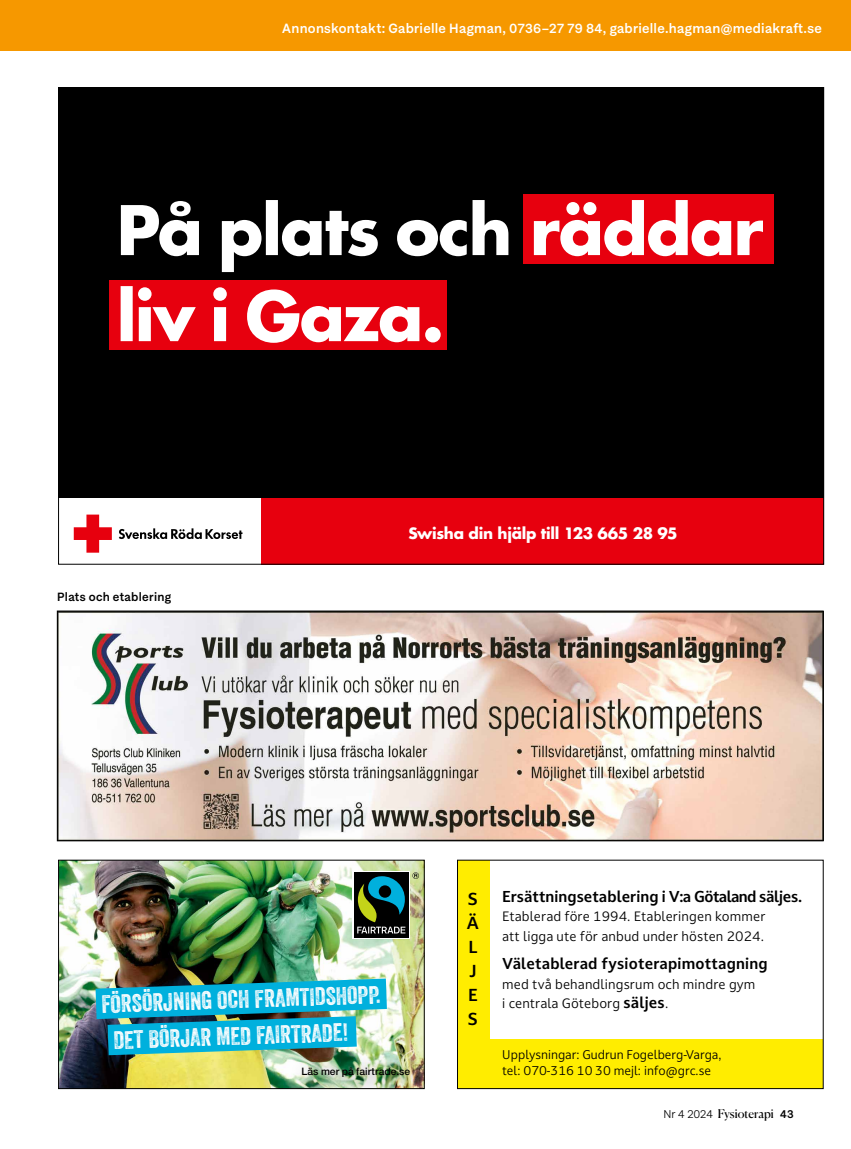
<style>
.page{position:relative;width:851px;height:1149px;background:#fff}
.page>*{position:absolute;margin:0;border:0;box-sizing:border-box;transform-origin:0 0}
.t1{font:24.45px/36.6px "Veneer Two";color:#fff}
.t2{font:700 16.5px/24px "Darkmode Darkmode On";color:#000}
.t3{font:700 15.3px "Futura Std";letter-spacing:-.02em;color:#fff}
.t4{font:700 15px "Darkmode Darkmode On";color:#000}
.t5{font:500 13.5px "Solanel";letter-spacing:.02em;color:#fff}
.t6{font:12.9px/19.5px "Darkmode Darkmode On";letter-spacing:.01em;color:#000}
.t7{font:12px/16.5px "Darkmode Darkmode On";color:#000}
.t8{font:12px "Canela";color:#000}
.t9{font:500 12px "Solanel";letter-spacing:.025em;color:#000}
.t10{font:500 10.2px "Helvetica Neue LT Std";color:#000}
.s1{font-weight:700;font-size:15px}
.s2{font-family:"Solanel";font-weight:300;font-size:11.4px}
.s3{font-family:"Solanel";font-weight:500;font-size:11.4px}
</style>
<div class="page">
<div style="left:0;top:0;width:850px;height:51px;background:#f69800"></div>
<div style="left:59px;top:88px;width:764px;height:410px;background:#000"></div>
<div style="left:261px;top:498px;width:562px;height:66px;background:#e7000e"></div>
<svg style="left:74px;top:514px;width:38px;height:38px"></svg>
<svg style="left:119px;top:528px;width:123px;height:11px"></svg>
<div style="left:109px;top:280px;width:338px;height:69px;background:#e7000e"></div>
<div style="left:522px;top:194px;width:251px;height:69px;background:#e7000e"></div>
<svg style="left:121px;top:286px;width:319px;height:57px"></svg>
<svg style="left:121px;top:200px;width:641px;height:72px"></svg>
<div style="left:457px;top:859px;width:32px;height:229px;background:#ffed00"></div>
<div style="left:487px;top:1038px;width:335px;height:50px;background:#ffed00"></div>
<img style="left:60px;top:861px;width:362px;height:225px">
<div style="left:288px;top:1053px;width:136px;height:35px;background:#000;opacity:.8"></div>
<div style="left:352px;top:870px;width:58px;height:68px;background:linear-gradient(to bottom,#000,#000)"></div>
<svg style="left:412px;top:872px;width:7px;height:6px"></svg>
<div style="left:354px;top:872px;width:54px;height:65px;background:#000"></div>
<svg style="left:357px;top:876px;width:48px;height:57px"></svg>
<img style="left:95px;top:978px;width:292px;height:76px">
<div style="left:58px;top:859px;width:366px;height:229px;border:1px solid #000"></div>
<img style="left:59px;top:612px;width:762px;height:227px">
<div style="left:57px;top:610px;width:766px;height:231px;border:1px solid #000"></div>
<p class="t5" style="left:282px;top:19px;width:541px">Annonskontakt: Gabrielle Hagman, 0736–27 79 84, gabrielle.hagman@mediakraft.se</p>
<p class="t9" style="left:57px;top:588px;width:115px">Plats och etablering</p>
<p class="t3" style="left:408px;top:526px;width:271px">Swisha din hjälp till 123 665 28 95</p>
<h1 class="t1" style="left:111px;top:984px;width:270px;text-indent:-11px;rotate:-2deg">FÖRSÖRJNING OCH FRAMTIDSHOPP.<br>DET BÖRJAR MED FAIRTRADE!</h1>
<p class="t10" style="left:301px;top:1064px;width:110px">Läs mer på fairtrade.se</p>
<p class="t2" style="left:466px;top:885px;width:14px">S<br>Ä<br>L<br>J<br>E<br>S</p>
<p class="t4" style="left:502px;top:885px;width:301px">Ersättningsetablering i V:a Götaland säljes.</p>
<p class="t6" style="left:502px;top:906px;width:265px">Etablerad före 1994. Etableringen kommer att ligga ute för anbud under hösten 2024.</p>
<p class="t4" style="left:502px;top:953px;width:267px">Väletablerad fysioterapimottagning</p>
<p class="t6" style="left:502px;top:973px;width:255px">med två behandlingsrum och mindre gym i centrala Göteborg <span class="s1">säljes</span>.</p>
<p class="t7" style="left:502px;top:1045px;width:221px">Upplysningar: Gudrun Fogelberg-Varga, tel: 070-316 10 30 mejl: info@grc.se</p>
<p class="t8" style="left:663px;top:1104px;width:131px"><span class="s2">Nr 4 2024</span> Fysioterapi <span class="s3">43</span></p>
</div>
